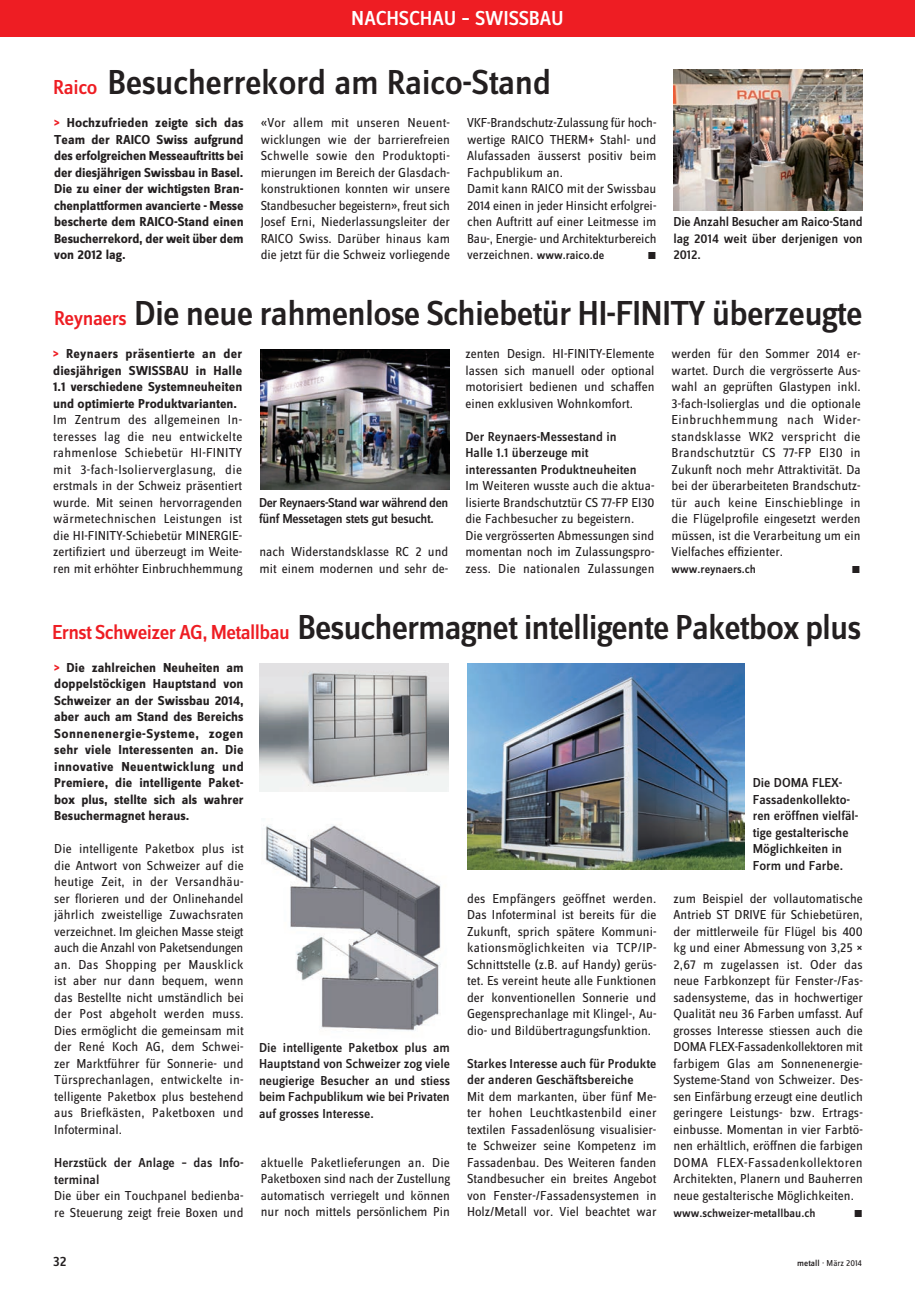
<style>
.page{position:relative;width:915px;height:1293px;background:#fff}
.page>*{position:absolute;margin:0;border:0;box-sizing:border-box;transform-origin:0 0}
.NEWS_Titel_24__mediu{font:500 36px "Zine Sans Dis";letter-spacing:-.025em;color:#231f20}
.t1{font:500 21px "Zine Sans Dis";letter-spacing:-.005em;color:#fff}
.t2{font:500 14.25px "Zine Sans Dis";color:#231f20}
.NEWS_Grundtext_ohne{font:13.5px/16.5px "Zine Sans Dis";color:#231f20;text-align:justify}
.NEWS_Grundtext_ohne-2{font:700 13.5px/16.5px "Zine Sans Dis";color:#231f20;text-align:justify}
.NEWS_Legende_9__medi{font:500 13.5px/16.5px "Zine Sans Dis";color:#231f20}
.NEWS_Grundtext_ohne-3{font:500 13.5px/16.5px "Zine Sans Dis";color:#231f20}
.NEWS_Legende_9__medi-2{font:500 13.5px/16.5px "Zine Sans Dis";letter-spacing:-.02em;color:#231f20}
.NEWS_Grundtext_ohne-4{font:500 12px "Zine Sans Dis";color:#231f20}
.NEWS_Grundtext_ohne-5{font:10.5px "Zine Sans Dis Regular Roman Exp";color:#231f20}
.t3{font:9px "Zine Sans Dis";color:#231f20}
.s1{font-size:21px;color:#ee1d23}
.s2{color:#ee1d23}
.s3{font-weight:500;font-size:12px}
.s4{font-weight:500}
</style>
<div class="page">
<div style="left:0;top:0;width:914px;height:37px;background:#ee1d23"></div>
<img style="left:259px;top:663px;width:189px;height:128px">
<img style="left:265px;top:824px;width:176px;height:207px">
<img style="left:467px;top:663px;width:277px;height:207px">
<img style="left:260px;top:349px;width:189px;height:140px">
<img style="left:673px;top:69px;width:189px;height:142px">
<p class="t1" style="left:351px;top:8px;width:214px">NACHSCHAU – SWISSBAU</p>
<p class="NEWS_Titel_24__mediu" style="left:53px;top:64px;width:499px"><span class="s1">Raico</span> Besucherrekord am Raico-Stand</p>
<p class="NEWS_Grundtext_ohne-2" style="left:54px;top:115px;width:191px"><span class="s2">&gt;</span> Hochzufrieden zeigte sich das Team der RAICO Swiss aufgrund des erfolgreichen Messeauftritts bei der diesjährigen Swissbau in Basel.</p>
<p class="NEWS_Grundtext_ohne-2" style="left:54px;top:181px;width:191px">Die zu einer der wichtigsten Bran&shy;chenplattformen avancierte - Messe bescherte dem RAICO-Stand einen Besucherrekord, der weit über dem von 2012 lag.</p>
<p class="NEWS_Grundtext_ohne" style="left:260px;top:115px;width:191px">«Vor allem mit unseren Neuent&shy;wicklungen wie der barrierefreien Schwelle sowie den Produktopti&shy;mierungen im Bereich der Glasdach&shy;konstruktionen konnten wir unsere Standbesucher begeistern», freut sich Josef Erni, Niederlassungsleiter der RAICO Swiss. Darüber hinaus kam die jetzt für die Schweiz vorliegende</p>
<p class="NEWS_Grundtext_ohne" style="left:467px;top:115px;width:191px">VKF-Brandschutz-Zulassung für hoch&shy;wertige RAICO THERM+ Stahl- und Alufassaden äusserst positiv beim Fachpublikum an.</p>
<p class="NEWS_Grundtext_ohne" style="left:467px;top:181px;width:191px">Damit kann RAICO mit der Swissbau 2014 einen in jeder Hinsicht erfolgrei&shy;chen Auftritt auf einer Leitmesse im Bau-, Energie- und Architekturbereich verzeichnen. <span class="s3">www.raico.de</span></p>
<p class="NEWS_Grundtext_ohne-5" style="left:647px;top:251px;width:11px">M</p>
<p class="NEWS_Legende_9__medi" style="left:673px;top:214px;width:191px;text-align:justify">Die Anzahl Besucher am Raico-Stand lag 2014 weit über derjenigen von 2012.</p>
<p class="NEWS_Titel_24__mediu" style="left:54px;top:295px;width:809px"><span class="s1">Reynaers</span> Die neue rahmenlose Schiebetür HI-FINITY überzeugte</p>
<p class="NEWS_Grundtext_ohne-2" style="left:53px;top:346px;width:190px"><span class="s2">&gt;</span> Reynaers präsentierte an der diesjährigen SWISSBAU in Halle 1.1 verschiedene Systemneuheiten und optimierte Produktvarianten.</p>
<p class="NEWS_Grundtext_ohne" style="left:53px;top:412px;width:191px">Im Zentrum des allgemeinen In&shy;teresses lag die neu entwickelte rahmenlose Schiebetür HI-FINITY mit 3-fach-Isolierverglasung, die erstmals in der Schweiz präsentiert wurde. Mit seinen hervorragenden wärmetechnischen Leistungen ist die HI-FINITY-Schiebetür MINERGIE&shy;zertifiziert und überzeugt im Weite&shy;ren mit erhöhter Einbruchhemmung</p>
<p class="NEWS_Legende_9__medi-2" style="left:259px;top:495px;width:191px">Der Reynaers-Stand war während den fünf Messetagen stets gut besucht.</p>
<p class="NEWS_Grundtext_ohne" style="left:259px;top:544px;width:190px">nach Widerstandsklasse RC 2 und mit einem modernen und sehr de-</p>
<p class="NEWS_Grundtext_ohne" style="left:465px;top:346px;width:190px">zenten Design. HI-FINITY-Elemente lassen sich manuell oder optional motorisiert bedienen und schaffen einen exklusiven Wohnkomfort.</p>
<p class="NEWS_Grundtext_ohne-3" style="left:465px;top:429px;width:153px">Der Reynaers-Messestand in</p>
<p class="NEWS_Grundtext_ohne-3" style="left:465px;top:445px;width:125px">Halle 1.1 überzeuge mit</p>
<p class="NEWS_Grundtext_ohne-3" style="left:465px;top:462px;width:173px">interessanten Produktneuheiten</p>
<p class="NEWS_Grundtext_ohne" style="left:465px;top:478px;width:190px">Im Weiteren wusste auch die aktua&shy;lisierte Brandschutztür CS 77-FP EI30 die Fachbesucher zu begeistern.</p>
<p class="NEWS_Grundtext_ohne" style="left:465px;top:528px;width:190px">Die vergrösserten Abmessungen sind momentan noch im Zulassungspro&shy;zess. Die nationalen Zulassungen</p>
<p class="NEWS_Grundtext_ohne" style="left:671px;top:346px;width:191px">werden für den Sommer 2014 er&shy;wartet. Durch die vergrösserte Aus&shy;wahl an geprüften Glastypen inkl.<br>3-fach-Isolierglas und die optionale Einbruchhemmung nach Wider&shy;standsklasse WK2 verspricht die Brandschutztür CS 77-FP EI30 in Zukunft noch mehr Attraktivität. Da bei der überarbeiteten Brandschutz&shy;tür auch keine Einschieblinge in die Flügelprofile eingesetzt werden müssen, ist die Verarbeitung um ein Vielfaches effizienter.</p>
<p class="NEWS_Grundtext_ohne-4" style="left:671px;top:563px;width:86px">www.reynaers.ch</p>
<p class="NEWS_Grundtext_ohne-5" style="left:851px;top:564px;width:11px">M</p>
<p class="NEWS_Titel_24__mediu" style="left:52px;top:609px;width:810px"><span class="s1">Ernst Schweizer AG, Metallbau</span> Besuchermagnet intelligente Paketbox plus</p>
<p class="NEWS_Grundtext_ohne-2" style="left:54px;top:660px;width:191px"><span class="s2">&gt;</span> Die zahlreichen Neuheiten am doppelstöckigen Hauptstand von Schweizer an der Swissbau 2014, aber auch am Stand des Bereichs Sonnenenergie-Systeme, zogen sehr viele Interessenten an. Die innovative Neuentwicklung und Premiere, die intelligente Paket&shy;box plus, stellte sich als wahrer Besuchermagnet heraus.</p>
<p class="NEWS_Grundtext_ohne" style="left:54px;top:841px;width:191px">Die intelligente Paketbox plus ist die Antwort von Schweizer auf die heutige Zeit, in der Versandhäu&shy;ser florieren und der Onlinehandel jährlich zweistellige Zuwachsraten verzeichnet. Im gleichen Masse steigt auch die Anzahl von Paketsendungen an. Das Shopping per Mausklick ist aber nur dann bequem, wenn das Bestellte nicht umständlich bei der Post abgeholt werden muss.<br>Dies ermöglicht die gemeinsam mit der René Koch AG, dem Schwei&shy;zer Marktführer für Sonnerie- und Türsprechanlagen, entwickelte in&shy;telligente Paketbox plus bestehend aus Briefkästen, Paketboxen und Infoterminal.</p>
<p class="NEWS_Grundtext_ohne-3" style="left:54px;top:1155px;width:191px">Herzstück der Anlage – das Info&shy;terminal</p>
<p class="NEWS_Grundtext_ohne" style="left:54px;top:1188px;width:191px">Die über ein Touchpanel bedienba&shy;re Steuerung zeigt freie Boxen und</p>
<p class="NEWS_Legende_9__medi" style="left:259px;top:1039px;width:192px;text-align:justify">Die intelligente Paketbox plus am Hauptstand von Schweizer zog viele neugierige Besucher an und stiess beim Fachpublikum wie bei Privaten auf grosses Interesse.</p>
<p class="NEWS_Grundtext_ohne" style="left:260px;top:1155px;width:191px">aktuelle Paketlieferungen an. Die Paketboxen sind nach der Zustellung automatisch verriegelt und können nur noch mittels persönlichem Pin</p>
<p class="NEWS_Grundtext_ohne" style="left:467px;top:891px;width:191px">des Empfängers geöffnet werden.<br>Das Infoterminal ist bereits für die Zukunft, sprich spätere Kommuni&shy;kationsmöglichkeiten via TCP/IP-Schnittstelle (z.B. auf Handy) gerüs&shy;tet. Es vereint heute alle Funktionen der konventionellen Sonnerie und Gegensprechanlage mit Klingel-, Au&shy;dio- und Bildübertragungsfunktion.</p>
<p class="NEWS_Grundtext_ohne-3" style="left:467px;top:1055px;width:191px">Starkes Interesse auch für Produkte der anderen Geschäftsbereiche</p>
<p class="NEWS_Grundtext_ohne" style="left:467px;top:1088px;width:191px">Mit dem markanten, über fünf Me&shy;ter hohen Leuchtkastenbild einer textilen Fassadenlösung visualisier&shy;te Schweizer seine Kompetenz im Fassadenbau. Des Weiteren fanden Standbesucher ein breites Angebot von Fenster-/Fassadensystemen in Holz/Metall vor. Viel beachtet war</p>
<p class="NEWS_Legende_9__medi" style="left:752px;top:775px;width:91px">Die DOMA FLEX-</p>
<p class="NEWS_Legende_9__medi" style="left:752px;top:792px;width:107px">Fassadenkollekto&shy;ren eröffnen vielfäl&shy;tige gestalterische</p>
<p class="NEWS_Legende_9__medi" style="left:752px;top:841px;width:92px">Möglichkeiten in<br>Form und Farbe.</p>
<p class="NEWS_Grundtext_ohne" style="left:673px;top:890px;width:191px">zum Beispiel der vollautomatische Antrieb ST DRIVE für Schiebetüren, der mittlerweile für Flügel bis 400 kg und einer Abmessung von 3,25 ²<br>2,67 m zugelassen ist. Oder das neue Farbkonzept für Fenster-/Fas&shy;sadensysteme, das in hochwertiger Qualität neu 36 Farben umfasst. Auf grosses Interesse stiessen auch die DOMA FLEX-Fassadenkollektoren mit farbigem Glas am Sonnenenergie-Systeme-Stand von Schweizer. Des&shy;sen Einfärbung erzeugt eine deutlich geringere Leistungs- bzw. Ertrags&shy;einbusse. Momentan in vier Farbtö&shy;nen erhältlich, eröffnen die farbigen DOMA FLEX-Fassadenkollektoren Architekten, Planern und Bauherren neue gestalterische Möglichkeiten.</p>
<p class="NEWS_Grundtext_ohne-4" style="left:673px;top:1206px;width:144px">www.schweizer-metallbau.ch</p>
<p class="NEWS_Grundtext_ohne-5" style="left:853px;top:1208px;width:11px">M</p>
<p class="t2" style="left:53px;top:1254px;width:15px">32</p>
<p class="t3" style="left:797px;top:1259px;width:66px"><span class="s4">metall</span> · März 2014</p>
</div>
